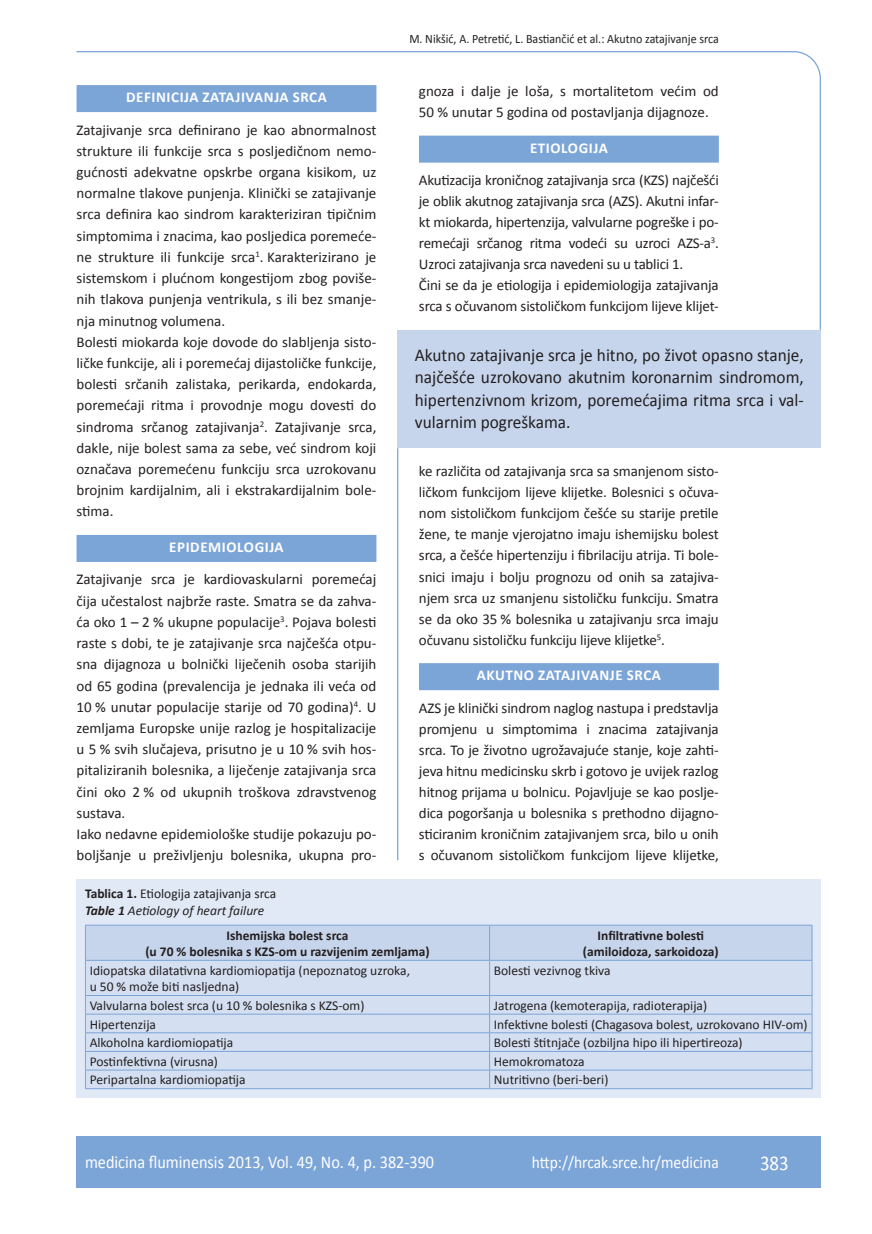
<style>
.page{position:relative;width:872px;height:1234px;background:#fff}
.page>*{position:absolute;margin:0;border:0;box-sizing:border-box;transform-origin:0 0}
.t1{font:21px "Calibri";color:#fff;scale:.9 1}
.t2{font:18px/22.5px "Calibri";color:#231f20;text-align:justify;scale:.96 1}
.t3{font:18px "Calibri";color:#fff;scale:.9 1}
.t4{font:17.25px "Calibri";color:#fff;scale:.9 1}
.t5{font:15px/21.1px "Calibri";color:#231f20}
.t6{font:700 15px "Calibri";letter-spacing:.04em;color:#fff}
.t7{font:13.5px/16.5px "Calibri";color:#231f20}
.t8{font:700 13.5px/16.5px "Calibri";color:#231f20;text-align:center}
.t9{font:12.75px "Calibri";color:#231f20;scale:.94 1}
.s1{font-weight:700}
.s2{font-weight:700;font-style:italic}
.s3{font-style:italic}
</style>
<div class="page">
<svg style="left:76px;top:51px;width:745px;height:280px"></svg>
<hr style="left:397px;top:448px;width:1px;height:412px;background:#7ca5d7">
<div style="left:77px;top:1135px;width:744px;height:51px;background:#7ca5d7"></div>
<div style="left:77px;top:85px;width:299px;height:27px;background:#7ca5d7"></div>
<div style="left:77px;top:535px;width:299px;height:27px;background:#7ca5d7"></div>
<div style="left:419px;top:136px;width:300px;height:27px;background:#7ca5d7"></div>
<div style="left:398px;top:330px;width:423px;height:117px;background:#c6d5ec"></div>
<div style="left:77px;top:879px;width:744px;height:218px;background:#e1e9f6"></div>
<div style="left:86px;top:925px;width:725px;height:34px;background:#c6d5ec"></div>
<div style="left:86px;top:960px;width:725px;height:128px;background:#d4dff1"></div>
<hr style="left:85px;top:924px;width:404px;height:1px;background:#7ca5d7">
<hr style="left:85px;top:925px;width:1px;height:34px;background:#7ca5d7">
<hr style="left:489px;top:924px;width:323px;height:1px;background:#7ca5d7">
<hr style="left:489px;top:925px;width:1px;height:34px;background:#7ca5d7">
<hr style="left:811px;top:925px;width:1px;height:34px;background:#7ca5d7">
<hr style="left:85px;top:959px;width:404px;height:1px;background:#7ca5d7">
<hr style="left:85px;top:960px;width:1px;height:34px;background:#7ca5d7">
<hr style="left:489px;top:959px;width:323px;height:1px;background:#7ca5d7">
<hr style="left:489px;top:960px;width:1px;height:34px;background:#7ca5d7">
<hr style="left:811px;top:960px;width:1px;height:34px;background:#7ca5d7">
<hr style="left:85px;top:994px;width:404px;height:1px;background:#7ca5d7">
<hr style="left:489px;top:994px;width:323px;height:1px;background:#7ca5d7">
<hr style="left:85px;top:1013px;width:404px;height:1px;background:#7ca5d7">
<hr style="left:489px;top:1013px;width:323px;height:1px;background:#7ca5d7">
<hr style="left:85px;top:1032px;width:404px;height:1px;background:#7ca5d7">
<hr style="left:489px;top:1032px;width:323px;height:1px;background:#7ca5d7">
<hr style="left:85px;top:1050px;width:404px;height:1px;background:#7ca5d7">
<hr style="left:489px;top:1050px;width:323px;height:1px;background:#7ca5d7">
<hr style="left:85px;top:1069px;width:404px;height:1px;background:#7ca5d7">
<svg style="left:85px;top:995px;width:1px;height:93px"></svg>
<hr style="left:489px;top:1069px;width:323px;height:1px;background:#7ca5d7">
<svg style="left:489px;top:995px;width:1px;height:93px"></svg>
<svg style="left:811px;top:995px;width:1px;height:93px"></svg>
<hr style="left:85px;top:1088px;width:404px;height:1px;background:#7ca5d7">
<hr style="left:489px;top:1088px;width:323px;height:1px;background:#7ca5d7">
<div style="left:419px;top:663px;width:300px;height:27px;background:#7ca5d7"></div>
<p class="t6" style="left:126px;top:88px;width:202px">DEFINICIJA ZATAJIVANJA SRCA</p>
<p class="t5" style="left:77px;top:118px;width:301px">Zatajivanje srca definirano je kao abnormalnost strukture ili funkcije srca s posljedičnom nemo&shy;gućnosti adekvatne opskrbe organa kisikom, uz normalne tlakove punjenja. Klinički se zatajivanje srca definira kao sindrom karakteriziran tipičnim simptomima i znacima, kao posljedica poremeće&shy;ne strukture ili funkcije srca<sup>1</sup>. Karakterizirano je sistemskom i plućnom kongestijom zbog poviše&shy;nih tlakova punjenja ventrikula, s ili bez smanje&shy;nja minutnog volumena.<br>Bolesti miokarda koje dovode do slabljenja sisto&shy;ličke funkcije, ali i poremećaj dijastoličke funkcije, bolesti srčanih zalistaka, perikarda, endokarda, poremećaji ritma i provodnje mogu dovesti do sindroma srčanog zatajivanja<sup>2</sup>. Zatajivanje srca, dakle, nije bolest sama za sebe, već sindrom koji označava poremećenu funkciju srca uzrokovanu brojnim kardijalnim, ali i ekstrakardijalnim bole&shy;stima.</p>
<p class="t6" style="left:169px;top:537px;width:116px">EPIDEMIOLOGIJA</p>
<p class="t5" style="left:77px;top:568px;width:301px">Zatajivanje srca je kardiovaskularni poremećaj čija učestalost najbrže raste. Smatra se da zahva&shy;ća oko 1 – 2 % ukupne populacije<sup>3</sup>. Pojava bolesti raste s dobi, te je zatajivanje srca najčešća otpu&shy;sna dijagnoza u bolnički liječenih osoba starijih od 65 godina (prevalencija je jednaka ili veća od 10 % unutar populacije starije od 70 godina)<sup>4</sup>. U zemljama Europske unije razlog je hospitalizacije u 5 % svih slučajeva, prisutno je u 10 % svih hos&shy;pitaliziranih bolesnika, a liječenje zatajivanja srca čini oko 2 % od ukupnih troškova zdravstvenog sustava.<br>Iako nedavne epidemiološke studije pokazuju po&shy;boljšanje u preživljenju bolesnika, ukupna pro-</p>
<p class="t9" style="left:409px;top:30px;width:331px">M. Nikšić, A. Petretić, L. Bastiančić et al.: Akutno zatajivanje srca</p>
<p class="t5" style="left:419px;top:80px;width:301px">gnoza i dalje je loša, s mortalitetom većim od<br>50 % unutar 5 godina od postavljanja dijagnoze.</p>
<p class="t6" style="left:530px;top:139px;width:79px">ETIOLOGIJA</p>
<p class="t5" style="left:419px;top:169px;width:301px">Akutizacija kroničnog zatajivanja srca (KZS) najčešći je oblik akutnog zatajivanja srca (AZS). Akutni infar&shy;kt miokarda, hipertenzija, valvularne pogreške i po&shy;remećaji srčanog ritma vodeći su uzroci AZS-a<sup>3</sup>.<br>Uzroci zatajivanja srca navedeni su u tablici 1.<br>Čini se da je etiologija i epidemiologija zatajivanja srca s očuvanom sistoličkom funkcijom lijeve klijet-</p>
<p class="t2" style="left:415px;top:342px;width:407px">Akutno zatajivanje srca je hitno, po život opasno stanje, najčešće uzrokovano akutnim koronarnim sindromom, hipertenzivnom krizom, poremećajima ritma srca i val&shy;vularnim pogreškama.</p>
<p class="t5" style="left:419px;top:459px;width:301px;text-align:justify">ke različita od zatajivanja srca sa smanjenom sisto&shy;ličkom funkcijom lijeve klijetke. Bolesnici s očuva&shy;nom sistoličkom funkcijom češće su starije pretile žene, te manje vjerojatno imaju ishemijsku bolest srca, a češće hipertenziju i fibrilaciju atrija. Ti bole&shy;snici imaju i bolju prognozu od onih sa zatajiva&shy;njem srca uz smanjenu sistoličku funkciju. Smatra se da oko 35 % bolesnika u zatajivanju srca imaju očuvanu sistoličku funkciju lijeve klijetke<sup>5</sup>.</p>
<p class="t6" style="left:477px;top:666px;width:186px">AKUTNO ZATAJIVANJE SRCA</p>
<p class="t5" style="left:419px;top:696px;width:301px;text-align:justify">AZS je klinički sindrom naglog nastupa i predstavlja promjenu u simptomima i znacima zatajivanja srca. To je životno ugrožavajuće stanje, koje zahti&shy;jeva hitnu medicinsku skrb i gotovo je uvijek razlog hitnog prijama u bolnicu. Pojavljuje se kao poslje&shy;dica pogoršanja u bolesnika s prethodno dijagno&shy;sticiranim kroničnim zatajivanjem srca, bilo u onih s očuvanom sistoličkom funkcijom lijeve klijetke,</p>
<p class="t7" style="left:85px;top:884px;width:193px"><span class="s1">Tablica 1.</span> Etiologija zatajivanja srca<br><span class="s2">Table 1</span> <span class="s3">Aetiology of heart failure</span></p>
<p class="t8" style="left:145px;top:926px;width:286px">Ishemijska bolest srca<br>(u 70 % bolesnika s KZS-om u razvijenim zemljama)</p>
<p class="t8" style="left:583px;top:926px;width:137px">Infiltrativne bolesti (amiloidoza, sarkoidoza)</p>
<p class="t7" style="left:90px;top:961px;width:322px">Idiopatska dilatativna kardiomiopatija (nepoznatog uzroka, u 50 % može biti nasljedna)</p>
<p class="t7" style="left:494px;top:961px;width:118px">Bolesti vezivnog tkiva</p>
<p class="t7" style="left:90px;top:996px;width:276px">Valvularna bolest srca (u 10 % bolesnika s KZS-om)</p>
<p class="t7" style="left:494px;top:996px;width:215px">Jatrogena (kemoterapija, radioterapija)</p>
<p class="t7" style="left:90px;top:1014px;width:68px">Hipertenzija</p>
<p class="t7" style="left:494px;top:1014px;width:315px">Infektivne bolesti (Chagasova bolest, uzrokovano HIV-om)</p>
<p class="t7" style="left:90px;top:1033px;width:145px">Alkoholna kardiomiopatija</p>
<p class="t7" style="left:494px;top:1033px;width:250px">Bolesti štitnjače (ozbiljna hipo ili hipertireoza)</p>
<p class="t7" style="left:90px;top:1052px;width:130px">Postinfektivna (virusna)</p>
<p class="t7" style="left:494px;top:1052px;width:92px">Hemokromatoza</p>
<p class="t7" style="left:90px;top:1070px;width:157px">Peripartalna kardiomiopatija</p>
<p class="t7" style="left:494px;top:1070px;width:116px">Nutritivno (beri-beri)</p>
<p class="t3" style="left:85px;top:1150px;width:389px">medicina fluminensis 2013, Vol. 49, No. 4, p. 382-390</p>
<p class="t4" style="left:532px;top:1151px;width:209px">http://hrcak.srce.hr/medicina</p>
<h1 class="t1" style="left:760px;top:1149px;width:33px">383</h1>
</div>
